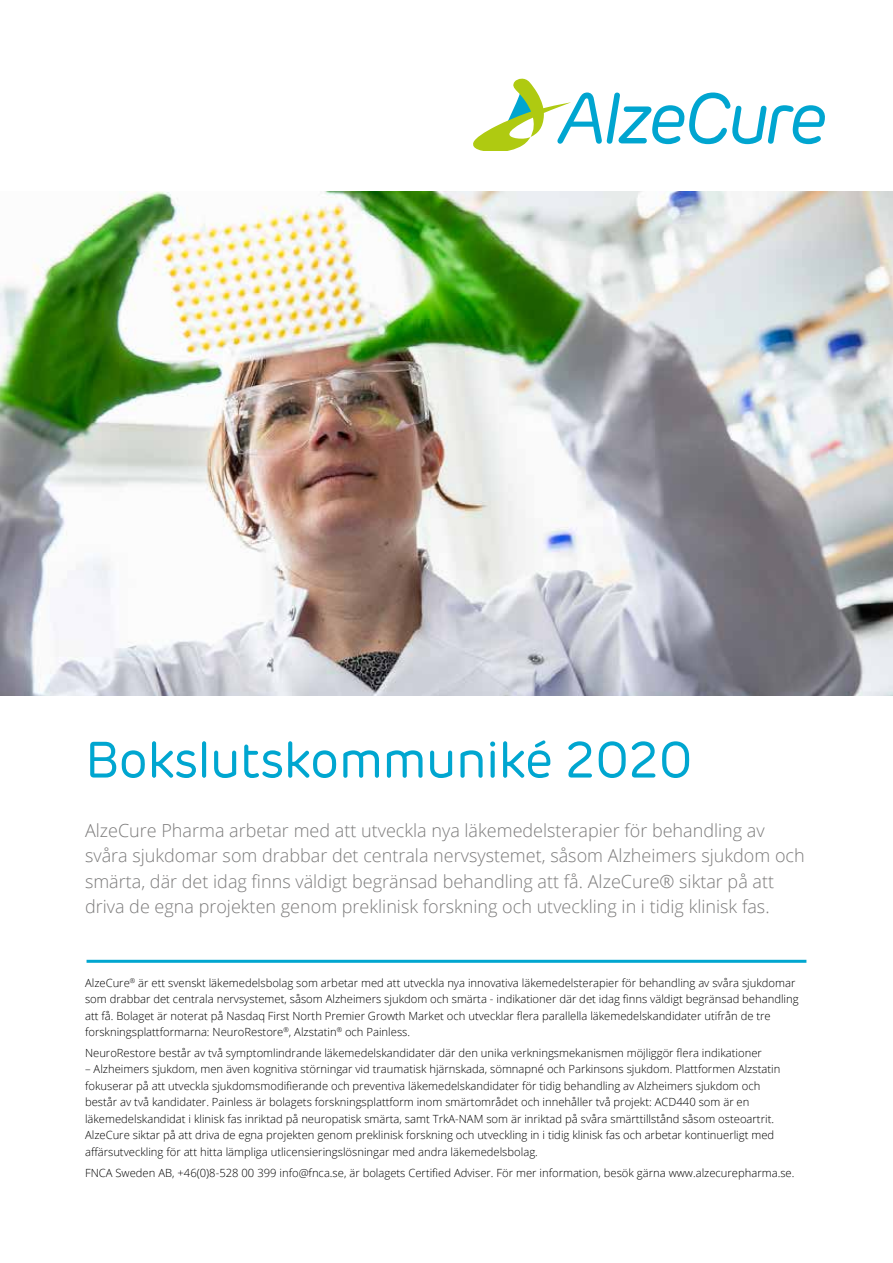
<style>
.page{position:relative;width:893px;height:1263px;background:#fff}
.page>*{position:absolute;margin:0;border:0;box-sizing:border-box;transform-origin:0 0}
.t1{font:51px "Rubrik New";letter-spacing:-.02em;color:#00a6d0}
.t2{font:300 18px/25.5px "Open Sans";color:#7c7b7b}
.t3{font:300 11.25px/16.5px "Open Sans";color:#000}
</style>
<div class="page">
<hr style="left:87px;top:960px;width:719px;height:3px;background:#00a6d0">
<svg style="left:473px;top:79px;width:352px;height:72px"></svg>
<img style="left:0;top:191px;width:893px;height:504px">
<h1 class="t1" style="left:85px;top:729px;width:610px">Bokslutskommuniké 2020</h1>
<p class="t2" style="left:85px;top:817px;width:721px">AlzeCure Pharma arbetar med att utveckla nya läkemedelsterapier för behandling av svåra sjukdomar som drabbar det centrala nervsystemet, såsom Alzheimers sjukdom och smärta, där det idag finns väldigt begränsad behandling att få. AlzeCure® siktar på att driva de egna projekten genom preklinisk forskning och utveckling in i tidig klinisk fas.</p>
<p class="t3" style="left:85px;top:974px;width:715px">AlzeCure<sup>®</sup> är ett svenskt läkemedelsbolag som arbetar med att utveckla nya innovativa läkemedelsterapier för behandling av svåra sjukdomar som drabbar det centrala nervsystemet, såsom Alzheimers sjukdom och smärta - indikationer där det idag finns väldigt begränsad behandling att få. Bolaget är noterat på Nasdaq First North Premier Growth Market och utvecklar flera parallella läkemedelskandidater utifrån de tre forskningsplattformarna: NeuroRestore<sup>®</sup>, Alzstatin<sup>®</sup> och Painless.</p>
<p class="t3" style="left:85px;top:1044px;width:678px">NeuroRestore består av två symptomlindrande läkemedelskandidater där den unika verkningsmekanismen möjliggör flera indikationer</p>
<p class="t3" style="left:85px;top:1061px;width:697px">– Alzheimers sjukdom, men även kognitiva störningar vid traumatisk hjärnskada, sömnapné och Parkinsons sjukdom. Plattformen Alzstatin fokuserar på att utveckla sjukdomsmodifierande och preventiva läkemedelskandidater för tidig behandling av Alzheimers sjukdom och består av två kandidater. Painless är bolagets forskningsplattform inom smärtområdet och innehåller två projekt: ACD440 som är en läkemedelskandidat i klinisk fas inriktad på neuropatisk smärta, samt TrkA-NAM som är inriktad på svåra smärttillstånd såsom osteoartrit.<br>AlzeCure siktar på att driva de egna projekten genom preklinisk forskning och utveckling in i tidig klinisk fas och arbetar kontinuerligt med affärsutveckling för att hitta lämpliga utlicensieringslösningar med andra läkemedelsbolag.</p>
<p class="t3" style="left:85px;top:1164px;width:711px">FNCA Sweden AB, +46(0)8-528 00 399 info@fnca.se, är bolagets Certified Adviser. För mer information, besök gärna www.alzecurepharma.se.</p>
</div>
